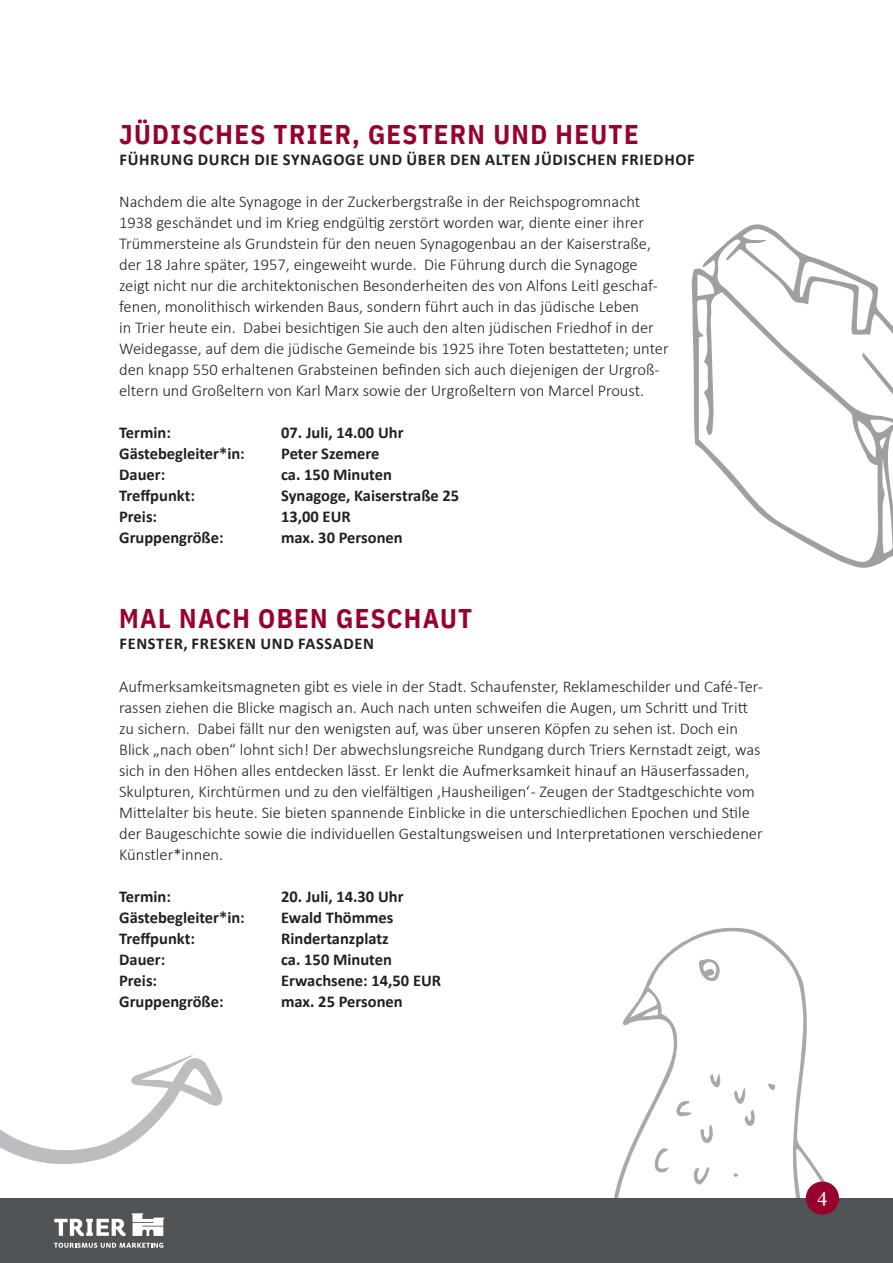
<style>
.page{position:relative;width:893px;height:1263px;background:#fff}
.page>*{position:absolute;margin:0;border:0;box-sizing:border-box;transform-origin:0 0}
.t1{font:700 27px "IBM Plex Sans Cond";letter-spacing:.05em;color:#98012d}
.Beschreibungstext{font:24px "Tigerlily";color:#fff}
.t2{font:300 16.5px/21px "Calibri";color:#231f20}
.t3{font:700 16.5px "Calibri";color:#231f20}
.t4{font:700 16.5px "Calibri";letter-spacing:.04em;color:#231f20}
</style>
<div class="page">
<svg style="left:614px;top:927px;width:225px;height:271px"></svg>
<svg style="left:699px;top:959px;width:22px;height:22px"></svg>
<svg style="left:654px;top:1148px;width:15px;height:25px"></svg>
<svg style="left:693px;top:1167px;width:16px;height:18px"></svg>
<svg style="left:700px;top:1125px;width:13px;height:18px"></svg>
<svg style="left:676px;top:1101px;width:16px;height:15px"></svg>
<svg style="left:734px;top:1088px;width:21px;height:38px"></svg>
<svg style="left:710px;top:1073px;width:11px;height:15px"></svg>
<svg style="left:768px;top:1083px;width:7px;height:7px"></svg>
<svg style="left:733px;top:1173px;width:5px;height:5px"></svg>
<div style="left:0;top:1198px;width:893px;height:65px;background:#505356"></div>
<svg style="left:54px;top:1243px;width:109px;height:5px"></svg>
<svg style="left:132px;top:1213px;width:32px;height:23px"></svg>
<svg style="left:54px;top:1219px;width:71px;height:17px"></svg>
<div style="left:806px;top:1181px;width:33px;height:34px;background:#98012d;border-radius:50%"></div>
<svg style="left:0;top:1055px;width:223px;height:109px"></svg>
<svg style="left:691px;top:224px;width:202px;height:344px"></svg>
<p class="t1" style="left:119px;top:113px;width:521px">JÜDISCHES TRIER, GESTERN UND HEUTE</p>
<p class="t4" style="left:119px;top:148px;width:577px">FÜHRUNG DURCH DIE SYNAGOGE UND ÜBER DEN ALTEN JÜDISCHEN FRIEDHOF</p>
<p class="t2" style="left:119px;top:191px;width:551px">Nachdem die alte Synagoge in der Zuckerbergstraße in der Reichspogromnacht 1938 geschändet und im Krieg endgültig zerstört worden war, diente einer ihrer Trümmersteine als Grundstein für den neuen Synagogenbau an der Kaiserstraße, der 18 Jahre später, 1957, eingeweiht wurde. Die Führung durch die Synagoge zeigt nicht nur die architektonischen Besonderheiten des von Alfons Leitl geschaf&shy;fenen, monolithisch wirkenden Baus, sondern führt auch in das jüdische Leben<br>in Trier heute ein. Dabei besichtigen Sie auch den alten jüdischen Friedhof in der Weidegasse, auf dem die jüdische Gemeinde bis 1925 ihre Toten bestatteten; unter den knapp 550 erhaltenen Grabsteinen befinden sich auch diejenigen der Urgroß&shy;eltern und Großeltern von Karl Marx sowie der Urgroßeltern von Marcel Proust.</p>
<p class="t3" style="left:119px;top:421px;width:53px">Termin:</p>
<p class="t3" style="left:281px;top:421px;width:124px">07. Juli, 14.00 Uhr</p>
<p class="t3" style="left:119px;top:442px;width:127px">Gästebegleiter*in:</p>
<p class="t3" style="left:281px;top:442px;width:100px">Peter Szemere</p>
<p class="t3" style="left:119px;top:463px;width:48px">Dauer:</p>
<p class="t3" style="left:281px;top:463px;width:112px">ca. 150 Minuten</p>
<p class="t3" style="left:119px;top:484px;width:77px">Treffpunkt:</p>
<p class="t3" style="left:281px;top:484px;width:180px">Synagoge, Kaiserstraße 25</p>
<p class="t3" style="left:119px;top:505px;width:39px">Preis:</p>
<p class="t3" style="left:281px;top:505px;width:71px">13,00 EUR</p>
<p class="t3" style="left:119px;top:526px;width:106px">Gruppengröße:</p>
<p class="t3" style="left:281px;top:526px;width:123px">max. 30 Personen</p>
<p class="t1" style="left:119px;top:596px;width:355px">MAL NACH OBEN GESCHAUT</p>
<p class="t4" style="left:119px;top:632px;width:256px">FENSTER, FRESKEN UND FASSADEN</p>
<p class="t2" style="left:119px;top:676px;width:645px">Aufmerksamkeitsmagneten gibt es viele in der Stadt. Schaufenster, Reklameschilder und Café-Ter&shy;rassen ziehen die Blicke magisch an. Auch nach unten schweifen die Augen, um Schritt und Tritt zu sichern. Dabei fällt nur den wenigsten auf, was über unseren Köpfen zu sehen ist. Doch ein Blick „nach oben“ lohnt sich! Der abwechslungsreiche Rundgang durch Triers Kernstadt zeigt, was sich in den Höhen alles entdecken lässt. Er lenkt die Aufmerksamkeit hinauf an Häuserfassaden, Skulpturen, Kirchtürmen und zu den vielfältigen ‚Hausheiligen‘ - Zeugen der Stadtgeschichte vom Mittelalter bis heute. Sie bieten spannende Einblicke in die unterschiedlichen Epochen und Stile der Baugeschichte sowie die individuellen Gestaltungsweisen und Interpretationen verschiedener Künstler*innen.</p>
<p class="t3" style="left:119px;top:885px;width:53px">Termin:</p>
<p class="t3" style="left:281px;top:885px;width:124px">20. Juli, 14.30 Uhr</p>
<p class="t3" style="left:119px;top:906px;width:127px">Gästebegleiter*in:</p>
<p class="t3" style="left:281px;top:906px;width:114px">Ewald Thömmes</p>
<p class="t3" style="left:119px;top:927px;width:77px">Treffpunkt:</p>
<p class="t3" style="left:281px;top:927px;width:109px">Rindertanzplatz</p>
<p class="t3" style="left:119px;top:948px;width:48px">Dauer:</p>
<p class="t3" style="left:281px;top:948px;width:112px">ca. 150 Minuten</p>
<p class="t3" style="left:119px;top:969px;width:39px">Preis:</p>
<p class="t3" style="left:281px;top:969px;width:161px">Erwachsene: 14,50 EUR</p>
<p class="t3" style="left:119px;top:990px;width:106px">Gruppengröße:</p>
<p class="t3" style="left:281px;top:990px;width:123px">max. 25 Personen</p>
<p class="Beschreibungstext" style="left:817px;top:1185px;width:11px">4</p>
</div>
